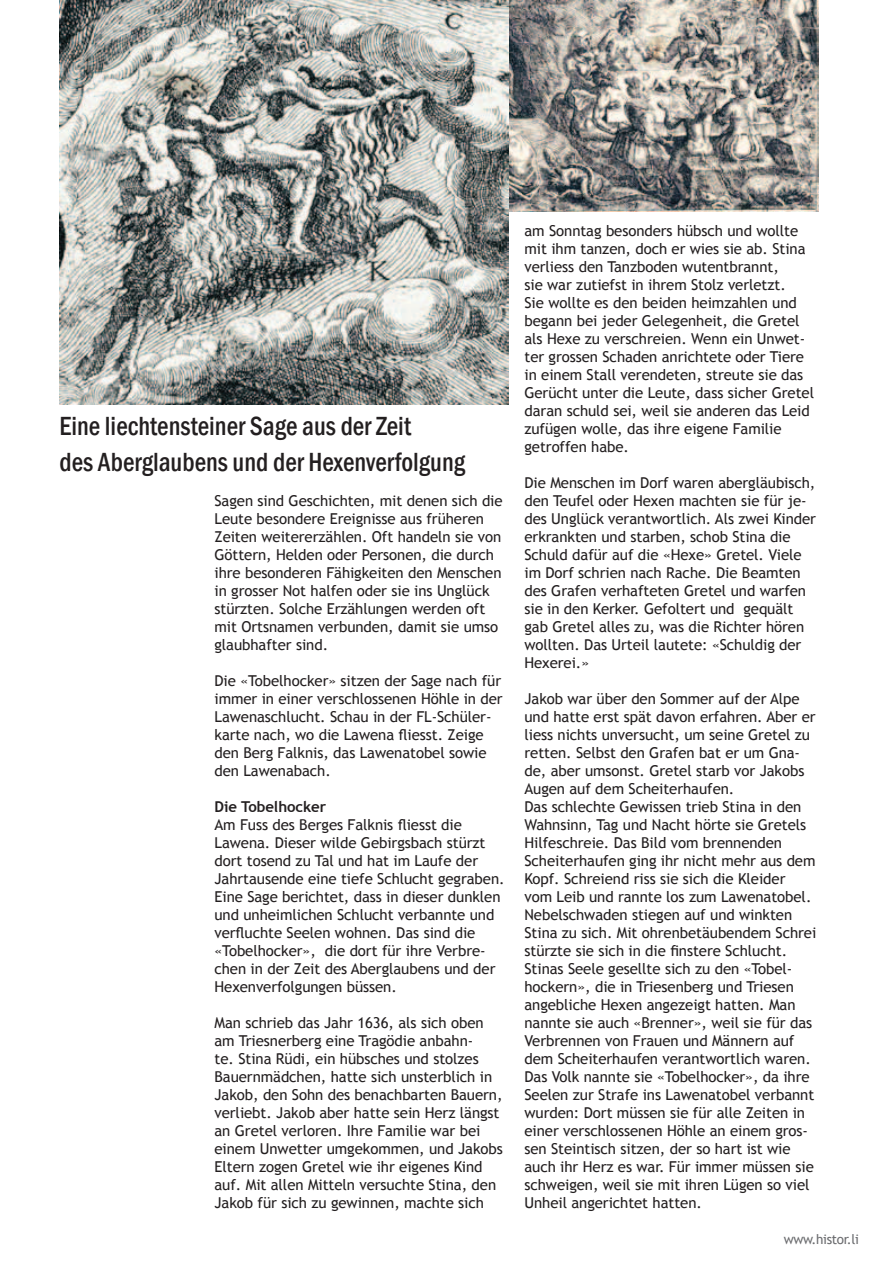
<style>
.page{position:relative;width:893px;height:1263px;background:#fff}
.page>*{position:absolute;margin:0;border:0;box-sizing:border-box;transform-origin:0 0}
.t1{font:500 condensed 27px/36px "Franklin Gothic";color:#231f20;scale:.95 1}
.t2{font:15px/18px "Trebuchet MS";letter-spacing:-.005em;color:#231f20}
.t3{font:700 15px "Trebuchet MS";letter-spacing:-.005em;color:#231f20}
.t4{font:13.5px "Trebuchet MS";letter-spacing:-.025em;color:#6c6d70}
</style>
<div class="page">
<img style="left:508px;top:1px;width:310px;height:210px">
<img style="left:60px;top:0;width:448px;height:405px">
<h1 class="t1" style="left:60px;top:407px;width:429px">Eine liechtensteiner Sage aus der Zeit<br>des Aberglaubens und der Hexenverfolgung</h1>
<p class="t2" style="left:214px;top:491px;width:290px">Sagen sind Geschichten, mit denen sich die Leute besondere Ereignisse aus früheren Zeiten weitererzählen. Oft handeln sie von Göttern, Helden oder Personen, die durch ihre besonderen Fähigkeiten den Menschen in grosser Not halfen oder sie ins Unglück stürzten. Solche Erzählungen werden oft mit Ortsnamen verbunden, damit sie umso glaubhafter sind.</p>
<p class="t2" style="left:214px;top:671px;width:290px">Die «Tobelhocker» sitzen der Sage nach für immer in einer verschlossenen Höhle in der Lawenaschlucht. Schau in der FL-Schüler&shy;karte nach, wo die Lawena fliesst. Zeige den Berg Falknis, das Lawenatobel sowie den Lawenabach.</p>
<p class="t3" style="left:214px;top:797px;width:113px">Die Tobelhocker</p>
<p class="t2" style="left:214px;top:815px;width:292px">Am Fuss des Berges Falknis fliesst die Lawena. Dieser wilde Gebirgsbach stürzt dort tosend zu Tal und hat im Laufe der Jahrtausende eine tiefe Schlucht gegraben.<br>Eine Sage berichtet, dass in dieser dunklen und unheimlichen Schlucht verbannte und verfluchte Seelen wohnen. Das sind die «Tobelhocker», die dort für ihre Verbre&shy;chen in der Zeit des Aberglaubens und der Hexenverfolgungen büssen.</p>
<p class="t2" style="left:214px;top:1013px;width:290px">Man schrieb das Jahr 1636, als sich oben am Triesnerberg eine Tragödie anbahn-<br>te. Stina Rüdi, ein hübsches und stolzes Bauernmädchen, hatte sich unsterblich in Jakob, den Sohn des benachbarten Bauern, verliebt. Jakob aber hatte sein Herz längst an Gretel verloren. Ihre Familie war bei einem Unwetter umgekommen, und Jakobs Eltern zogen Gretel wie ihr eigenes Kind auf. Mit allen Mitteln versuchte Stina, den Jakob für sich zu gewinnen, machte sich</p>
<p class="t2" style="left:524px;top:221px;width:291px">am Sonntag besonders hübsch und wollte mit ihm tanzen, doch er wies sie ab. Stina verliess den Tanzboden wutentbrannt,<br>sie war zutiefst in ihrem Stolz verletzt.<br>Sie wollte es den beiden heimzahlen und begann bei jeder Gelegenheit, die Gretel als Hexe zu verschreien. Wenn ein Unwet&shy;ter grossen Schaden anrichtete oder Tiere in einem Stall verendeten, streute sie das Gerücht unter die Leute, dass sicher Gretel daran schuld sei, weil sie anderen das Leid zufügen wolle, das ihre eigene Familie getroffen habe.</p>
<p class="t2" style="left:524px;top:473px;width:293px">Die Menschen im Dorf waren abergläubisch, den Teufel oder Hexen machten sie für je&shy;des Unglück verantwortlich. Als zwei Kinder erkrankten und starben, schob Stina die Schuld dafür auf die «Hexe» Gretel. Viele im Dorf schrien nach Rache. Die Beamten des Grafen verhafteten Gretel und warfen sie in den Kerker. Gefoltert und gequält gab Gretel alles zu, was die Richter hören wollten. Das Urteil lautete: «Schuldig der Hexerei.»</p>
<p class="t2" style="left:524px;top:689px;width:293px">Jakob war über den Sommer auf der Alpe und hatte erst spät davon erfahren. Aber er liess nichts unversucht, um seine Gretel zu retten. Selbst den Grafen bat er um Gna&shy;de, aber umsonst. Gretel starb vor Jakobs Augen auf dem Scheiterhaufen.<br>Das schlechte Gewissen trieb Stina in den Wahnsinn, Tag und Nacht hörte sie Gretels Hilfeschreie. Das Bild vom brennenden Scheiterhaufen ging ihr nicht mehr aus dem Kopf. Schreiend riss sie sich die Kleider vom Leib und rannte los zum Lawenatobel.<br>Nebelschwaden stiegen auf und winkten Stina zu sich. Mit ohrenbetäubendem Schrei stürzte sie sich in die finstere Schlucht.<br>Stinas Seele gesellte sich zu den «Tobel&shy;hockern», die in Triesenberg und Triesen angebliche Hexen angezeigt hatten. Man nannte sie auch «Brenner», weil sie für das Verbrennen von Frauen und Männern auf dem Scheiterhaufen verantwortlich waren.<br>Das Volk nannte sie «Tobelhocker», da ihre Seelen zur Strafe ins Lawenatobel verbannt wurden: Dort müssen sie für alle Zeiten in einer verschlossenen Höhle an einem gros&shy;sen Steintisch sitzen, der so hart ist wie auch ihr Herz es war. Für immer müssen sie schweigen, weil sie mit ihren Lügen so viel Unheil angerichtet hatten.</p>
<p class="t4" style="left:784px;top:1231px;width:77px">www.histor.li</p>
</div>
